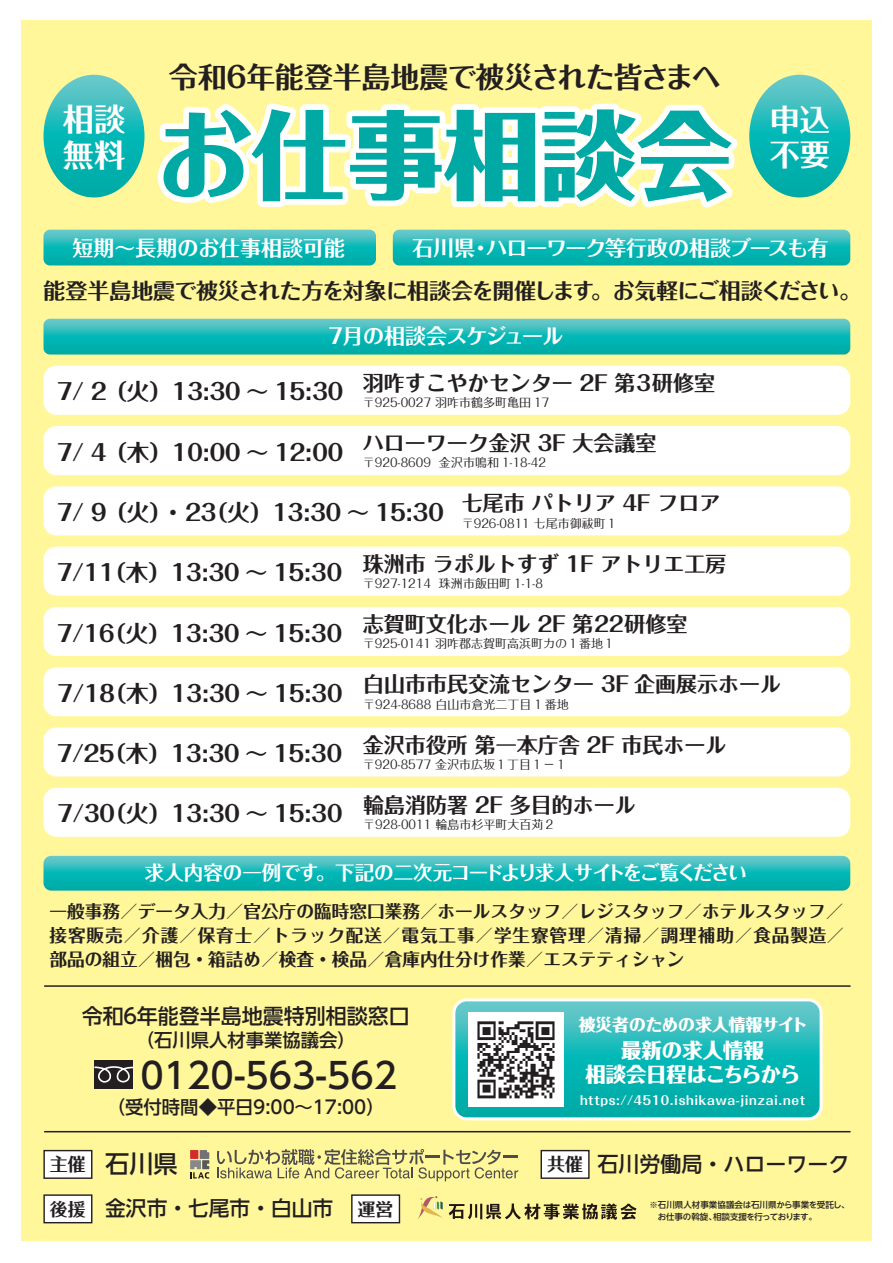
<style>
.page{position:relative;width:893px;height:1263px;background:#fff}
.page>*{position:absolute;margin:0;border:0;box-sizing:border-box;transform-origin:0 0}
.t1{font:800 96.15px "P Folk Pro N";color:#00a9a3}
.t2{font:500 35.4px "UD Shin Go NT Pro";color:#231f20}
.t3{font:700 31.2px/35.8px "P Folk Pro N";color:#fff}
.t4{font:700 30px/34.5px "P Folk Pro N";color:#fff}
.t5{font:700 28.8px "P Folk Pro N";letter-spacing:-.03em;color:#231f20}
.t6{font:500 24.15px "UD Shin Go NT Pro";color:#231f20}
.t7{font:700 22.5px "P Folk Pro N";color:#231f20}
.t8{font:700 21.75px "P Folk Pro N";letter-spacing:-.03em;color:#231f20}
.t9{font:700 21px "P Folk Pro N";color:#231f20}
.t10{font:500 21px "UD Shin Go NT Pro";color:#231f20}
.t11{font:700 21px "P Folk Pro N";letter-spacing:-.04em;color:#fff}
.t12{font:700 21px "P Folk Pro N";letter-spacing:-.01em;color:#fff}
.t13{font:700 21px "P Folk Pro N";letter-spacing:-.03em;color:#fff}
.t14{font:500 20.7px "UD Shin Go NT Pro";color:#231f20}
.t15{font:800 20.25px/24.3px "P Folk Pro N";color:#fff;text-align:center}
.t16{font:700 19.5px "P Folk Pro N";letter-spacing:-.035em;color:#fff}
.t17{font:500 18.3px "UD Shin Go NT Pro";color:#231f20}
.t18{font:700 18px "P Folk Pro N";color:#231f20}
.t19{font:700 17.7px/24px "P Folk Pro N";color:#231f20;text-align:justify}
.t20{font:800 16.8px "P Folk Pro N";color:#fff}
.t21{font:700 12.15px "P Folk Pro N";letter-spacing:.05em;color:#fff}
.t22{font:12px "P Folk Pro N";color:#231f20}
.t23{font:500 8.55px "UD Shin Go NT Pro";letter-spacing:-.01em;color:#231f20}
.t24{font:500 8.55px "UD Shin Go NT Pro";letter-spacing:-.04em;color:#231f20}
.s1{font-family:"P Folk Pro N";font-weight:700;font-size:18px}
</style>
<div class="page">
<div style="left:21px;top:20px;width:850px;height:1220px;background:#fff79a"></div>
<svg style="left:44px;top:319px;width:806px;height:36px;background:#21b9b6"></svg>
<svg style="left:44px;top:230px;width:332px;height:35px;background:#1eb9b7"></svg>
<svg style="left:393px;top:230px;width:457px;height:35px;background:#1eb8b7"></svg>
<hr style="left:44px;top:985px;width:807px;height:2px;background:#231f20">
<hr style="left:44px;top:1131px;width:807px;height:1px;background:#231f20">
<svg style="left:44px;top:856px;width:806px;height:35px;background:#20b9b7"></svg>
<div style="left:94px;top:1060px;width:39px;height:28px;background:#231f20"></div>
<svg style="left:94px;top:1066px;width:40px;height:17px"></svg>
<svg style="left:452px;top:998px;width:371px;height:122px;background:#33bfbc"></svg>
<img style="left:469px;top:1012px;width:94px;height:94px">
<svg style="left:417px;top:1196px;width:219px;height:24px"></svg>
<svg style="left:217px;top:1149px;width:301px;height:32px"></svg>
<svg style="left:190px;top:1150px;width:19px;height:28px"></svg>
<div style="left:43px;top:1150px;width:49px;height:29px;background:#fff;border:1px solid #231f20"></div>
<div style="left:43px;top:1194px;width:49px;height:29px;background:#fff;border:1px solid #231f20"></div>
<div style="left:351px;top:1194px;width:49px;height:29px;background:#fff;border:1px solid #231f20"></div>
<div style="left:541px;top:1150px;width:49px;height:29px;background:#fff;border:1px solid #231f20"></div>
<div style="left:44px;top:366px;width:806px;height:49px;background:#fff;border-radius:13px"></div>
<div style="left:44px;top:426px;width:806px;height:49px;background:#fff;border-radius:13px"></div>
<div style="left:44px;top:486px;width:806px;height:49px;background:#fff;border-radius:13px"></div>
<div style="left:44px;top:547px;width:806px;height:49px;background:#fff;border-radius:13px"></div>
<div style="left:44px;top:607px;width:806px;height:49px;background:#fff;border-radius:13px"></div>
<div style="left:44px;top:667px;width:806px;height:49px;background:#fff;border-radius:13px"></div>
<div style="left:44px;top:727px;width:806px;height:49px;background:#fff;border-radius:13px"></div>
<div style="left:44px;top:788px;width:806px;height:49px;background:#fff;border-radius:13px"></div>
<svg style="left:44px;top:75px;width:100px;height:122px"></svg>
<svg style="left:157px;top:75px;width:693px;height:133px"></svg>
<h3 class="t5" style="left:169px;top:52px;width:553px">令和６年能登半島地震で被災された皆さまへ</h3>
<h3 class="t3" style="left:63px;top:102px;width:64px">相談無料</h3>
<h3 class="t4" style="left:770px;top:103px;width:61px">申込不要</h3>
<h1 class="t1" style="left:155px;top:103px;width:579px">お仕事相談会</h1>
<h3 class="t12" style="left:72px;top:230px;width:274px">短期～長期のお仕事相談可能</h3>
<h3 class="t11" style="left:413px;top:230px;width:417px">石川県･ハローワーク等行政の相談ブースも有</h3>
<h3 class="t8" style="left:44px;top:272px;width:819px">能登半島地震で被災された方を対象に相談会を開催します。お気軽にご相談ください。</h3>
<h3 class="t13" style="left:325px;top:318px;width:240px">７月の相談会スケジュール</h3>
<h3 class="t9" style="left:363px;top:365px;width:354px">羽咋すこやかセンター 2F 第3研修室</h3>
<p class="t22" style="left:57px;top:392px;width:493px"><sup>7/</sup> <sup>2（火）13:30</sup> <sup>～</sup> <sup>15:30</sup> 〒925-0027 羽咋市鶴多町亀田 17</p>
<h3 class="t9" style="left:363px;top:425px;width:295px">ハローワーク金沢 3F 大会議室</h3>
<p class="t22" style="left:57px;top:453px;width:490px"><sup>7/</sup> <sup>4（木）10:00</sup> <sup>～</sup> <sup>12:00</sup> 〒920-8609 金沢市鳴和 1-18-42</p>
<h3 class="t9" style="left:462px;top:485px;width:260px">七尾市 パトリア 4F フロア</h3>
<h3 class="t7" style="left:57px;top:493px;width:562px">7/ 9（火）･ 23（火）13:30 ～ 15:30 <sub>〒926-0811</sub> <sub>七尾市御祓町１</sub></h3>
<h3 class="t9" style="left:363px;top:546px;width:365px">珠洲市 ラポルトすず 1F アトリエ工房</h3>
<p class="t22" style="left:57px;top:573px;width:487px"><sup>7/11（木）13:30</sup> <sup>～</sup> <sup>15:30</sup> 〒927-1214 珠洲市飯田町 1-1-8</p>
<h3 class="t9" style="left:363px;top:606px;width:326px">志賀町文化ホール 2F 第22研修室</h3>
<p class="t22" style="left:57px;top:633px;width:559px"><sup>7/16（火）13:30</sup> <sup>～</sup> <sup>15:30</sup> 〒925-0141 羽咋郡志賀町高浜町カの１番地１</p>
<h3 class="t9" style="left:363px;top:666px;width:419px">白山市市民交流センター 3F 企画展示ホール</h3>
<p class="t22" style="left:57px;top:694px;width:513px"><sup>7/18（木）13:30</sup> <sup>～</sup> <sup>15:30</sup> 〒924-8688 白山市倉光二丁目 1 番地</p>
<h3 class="t9" style="left:363px;top:727px;width:365px">金沢市役所 第一本庁舎 2F 市民ホール</h3>
<p class="t22" style="left:57px;top:754px;width:511px"><sup>7/25（木）13:30</sup> <sup>～</sup> <sup>15:30</sup> 〒920-8577 金沢市広坂１丁目１－１</p>
<h3 class="t9" style="left:363px;top:787px;width:274px">輪島消防署 2F 多目的ホール</h3>
<p class="t22" style="left:57px;top:814px;width:499px"><sup>7/30（火）13:30</sup> <sup>～</sup> <sup>15:30</sup> 〒928-0011 輪島市杉平町大百苅２</p>
<h3 class="t16" style="left:145px;top:856px;width:604px">求人内容の一例です。下記の二次元コードより求人サイトをご覧ください</h3>
<h3 class="t19" style="left:50px;top:899px;width:796px">一般事務／データ入力／官公庁の臨時窓口業務／ホールスタッフ／レジスタッフ／ホテルスタッフ／接客販売／介護／保育士／トラック配送／電気工事／学生寮管理／清掃／調理補助／食品製造／部品の組立／梱包・箱詰め／検査・検品／倉庫内仕分け作業／エステティシャン</h3>
<h3 class="t10" style="left:82px;top:999px;width:330px">令和６年能登半島地震特別相談窓口</h3>
<h2 class="t2" style="left:140px;top:1046px;width:258px">0120-563-562</h2>
<h3 class="t17" style="left:136px;top:1025px;width:222px">（石川県人材事業協議会）</h3>
<h3 class="t17" style="left:107px;top:1092px;width:279px">（受付時間◆平日9:00～17:00）</h3>
<h3 class="t20" style="left:579px;top:1015px;width:230px">被災者のための求人情報サイト</h3>
<h3 class="t15" style="left:585px;top:1039px;width:216px">最新の求人情報<br>相談会日程はこちらから</h3>
<p class="t21" style="left:580px;top:1089px;width:227px">https://4510.ishikawa-jinzai.net</p>
<h3 class="t6" style="left:105px;top:1144px;width:74px">石川県</h3>
<h3 class="t10" style="left:547px;top:1147px;width:304px"><span class="s1">共催</span> 石川労働局・ハローワーク</h3>
<h3 class="t18" style="left:50px;top:1149px;width:37px">主催</h3>
<h3 class="t19" style="left:50px;top:1197px;width:37px">後援</h3>
<h3 class="t19" style="left:358px;top:1197px;width:37px">運営</h3>
<h3 class="t14" style="left:105px;top:1191px;width:230px">金沢市・七尾市・白山市</h3>
<p class="t23" style="left:649px;top:1198px;width:202px">※石川県人材事業協議会は石川県から事業を受託し、</p>
<p class="t24" style="left:649px;top:1210px;width:169px">　お仕事の斡旋、相談支援を行っております。</p>
</div>
